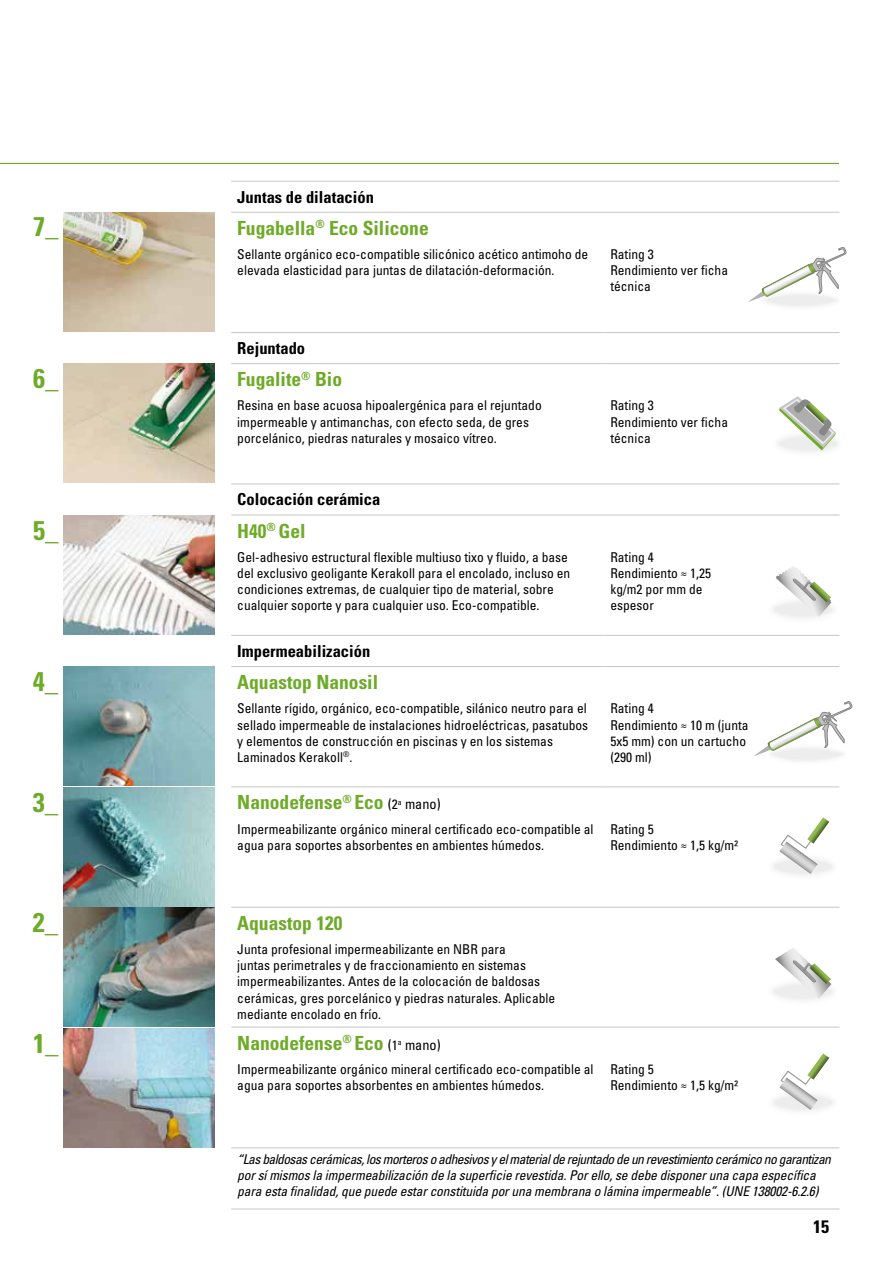
<style>
.page{position:relative;width:893px;height:1263px;background:#fff}
.page>*{position:absolute;margin:0;border:0;box-sizing:border-box;transform-origin:0 0}
.t1{font:700 condensed 27px "Univers LT Std";color:#6eab28}
.t2{font:700 condensed 19.5px "Univers LT Std";color:#6eab28}
.t3{font:700 condensed 18px "Univers LT Std";color:#000}
.t4{font:700 condensed 16.5px "Univers LT Std";color:#000}
.t5{font:condensed 13.5px/16.2px "Univers LT Std";color:#000}
.t6{font:italic condensed 13.5px/16.2px "Univers LT Std";letter-spacing:-.01em;color:#000}
.s1{font-weight:400;font-size:14.25px;color:#000}
.s2{font-weight:400;font-size:13.5px;color:#000}
</style>
<div class="page">
<hr style="left:0;top:163px;width:839px;height:1px;background:#6eab28">
<hr style="left:231px;top:181px;width:373px;height:1px;background:#c6c6c6">
<hr style="left:604px;top:181px;width:162px;height:1px;background:#c6c6c6">
<hr style="left:766px;top:181px;width:73px;height:1px;background:#c6c6c6">
<hr style="left:231px;top:212px;width:373px;height:1px;background:#c6c6c6">
<hr style="left:604px;top:212px;width:162px;height:1px;background:#c6c6c6">
<hr style="left:766px;top:212px;width:73px;height:1px;background:#c6c6c6">
<hr style="left:231px;top:332px;width:373px;height:1px;background:#c6c6c6">
<hr style="left:231px;top:363px;width:373px;height:1px;background:#c6c6c6">
<hr style="left:604px;top:332px;width:162px;height:1px;background:#c6c6c6">
<hr style="left:604px;top:363px;width:162px;height:1px;background:#c6c6c6">
<hr style="left:766px;top:332px;width:73px;height:1px;background:#c6c6c6">
<hr style="left:766px;top:363px;width:73px;height:1px;background:#c6c6c6">
<hr style="left:231px;top:483px;width:373px;height:1px;background:#c6c6c6">
<hr style="left:604px;top:483px;width:162px;height:1px;background:#c6c6c6">
<hr style="left:766px;top:483px;width:73px;height:1px;background:#c6c6c6">
<hr style="left:231px;top:514px;width:373px;height:1px;background:#c6c6c6">
<hr style="left:604px;top:514px;width:162px;height:1px;background:#c6c6c6">
<hr style="left:766px;top:514px;width:73px;height:1px;background:#c6c6c6">
<hr style="left:231px;top:635px;width:373px;height:1px;background:#c6c6c6">
<hr style="left:604px;top:635px;width:162px;height:1px;background:#c6c6c6">
<hr style="left:766px;top:635px;width:73px;height:1px;background:#c6c6c6">
<hr style="left:231px;top:666px;width:373px;height:1px;background:#c6c6c6">
<hr style="left:231px;top:786px;width:373px;height:1px;background:#c6c6c6">
<hr style="left:231px;top:907px;width:373px;height:1px;background:#c6c6c6">
<hr style="left:231px;top:1027px;width:373px;height:1px;background:#c6c6c6">
<hr style="left:604px;top:666px;width:162px;height:1px;background:#c6c6c6">
<hr style="left:604px;top:786px;width:162px;height:1px;background:#c6c6c6">
<hr style="left:604px;top:907px;width:162px;height:1px;background:#c6c6c6">
<hr style="left:604px;top:1027px;width:162px;height:1px;background:#c6c6c6">
<hr style="left:766px;top:666px;width:73px;height:1px;background:#c6c6c6">
<hr style="left:766px;top:786px;width:73px;height:1px;background:#c6c6c6">
<hr style="left:766px;top:907px;width:73px;height:1px;background:#c6c6c6">
<hr style="left:766px;top:1027px;width:73px;height:1px;background:#c6c6c6">
<hr style="left:231px;top:1208px;width:373px;height:1px;background:#c6c6c6">
<hr style="left:604px;top:1208px;width:162px;height:1px;background:#c6c6c6">
<hr style="left:766px;top:1208px;width:73px;height:1px;background:#c6c6c6">
<hr style="left:231px;top:1147px;width:373px;height:1px;background:#c6c6c6">
<hr style="left:604px;top:1147px;width:162px;height:1px;background:#c6c6c6">
<hr style="left:766px;top:1147px;width:73px;height:1px;background:#c6c6c6">
<div style="left:772px;top:428px;width:71px;height:30px;background:#fbfbfb;border-radius:50%"></div>
<svg style="left:779px;top:396px;width:57px;height:55px"></svg>
<img style="left:64px;top:212px;width:151px;height:119px">
<img style="left:64px;top:364px;width:151px;height:119px">
<img style="left:64px;top:516px;width:151px;height:119px">
<img style="left:64px;top:666px;width:151px;height:119px">
<img style="left:64px;top:906px;width:151px;height:120px">
<img style="left:64px;top:1028px;width:151px;height:119px">
<div style="left:767px;top:595px;width:72px;height:29px;background:#fbfbfb;border-radius:50%"></div>
<svg style="left:776px;top:566px;width:55px;height:51px"></svg>
<div style="left:767px;top:851px;width:72px;height:30px;background:#fbfbfb;border-radius:50%"></div>
<svg style="left:779px;top:817px;width:50px;height:57px"></svg>
<div style="left:767px;top:1087px;width:72px;height:30px;background:#fbfbfb;border-radius:50%"></div>
<svg style="left:779px;top:1053px;width:50px;height:57px"></svg>
<svg style="left:64px;top:787px;width:151px;height:119px;background:#7ba2a5"></svg>
<div style="left:767px;top:976px;width:72px;height:30px;background:#fbfbfb;border-radius:50%"></div>
<svg style="left:775px;top:948px;width:56px;height:51px"></svg>
<div style="left:760px;top:289px;width:81px;height:23px;background:#f8f8f8;border-radius:50%"></div>
<svg style="left:748px;top:247px;width:98px;height:55px"></svg>
<div style="left:766px;top:743px;width:81px;height:23px;background:#f8f8f8;border-radius:50%"></div>
<svg style="left:754px;top:701px;width:98px;height:55px"></svg>
<h1 class="t1" style="left:33px;top:210px;width:27px">7_</h1>
<h1 class="t1" style="left:33px;top:362px;width:27px">6_</h1>
<h1 class="t1" style="left:33px;top:514px;width:27px">5_</h1>
<h1 class="t1" style="left:33px;top:665px;width:27px">4_</h1>
<h1 class="t1" style="left:33px;top:786px;width:27px">3_</h1>
<h1 class="t1" style="left:33px;top:905px;width:27px">2_</h1>
<h1 class="t1" style="left:33px;top:1027px;width:27px">1_</h1>
<p class="t4" style="left:237px;top:187px;width:138px">Juntas de dilatación</p>
<h2 class="t2" style="left:237px;top:216px;width:193px">Fugabella<sup>®</sup> Eco Silicone</h2>
<p class="t5" style="left:237px;top:246px;width:352px">Sellante orgánico eco-compatible silicónico acético antimoho de elevada elasticidad para juntas de dilatación-deformación.</p>
<p class="t5" style="left:610px;top:246px;width:119px">Rating 3<br>Rendimiento ver ficha técnica</p>
<p class="t4" style="left:237px;top:338px;width:69px">Rejuntado</p>
<h2 class="t2" style="left:237px;top:367px;width:106px">Fugalite<sup>®</sup> Bio</h2>
<p class="t5" style="left:237px;top:397px;width:306px">Resina en base acuosa hipoalergénica para el rejuntado impermeable y antimanchas, con efecto seda, de gres porcelánico, piedras naturales y mosaico vítreo.</p>
<p class="t5" style="left:610px;top:397px;width:119px">Rating 3<br>Rendimiento ver ficha técnica</p>
<p class="t4" style="left:237px;top:489px;width:145px">Colocación cerámica</p>
<h2 class="t2" style="left:237px;top:519px;width:70px">H40<sup>®</sup> Gel</h2>
<p class="t5" style="left:237px;top:549px;width:334px">Gel-adhesivo estructural flexible multiuso tixo y fluido, a base del exclusivo geoligante Kerakoll para el encolado, incluso en condiciones extremas, de cualquier tipo de material, sobre cualquier soporte y para cualquier uso. Eco-compatible.</p>
<p class="t5" style="left:610px;top:549px;width:102px">Rating 4<br>Rendimiento ≈ 1,25 kg/m2 por mm de espesor</p>
<p class="t4" style="left:237px;top:641px;width:134px">Impermeabilización</p>
<h2 class="t2" style="left:237px;top:670px;width:142px">Aquastop Nanosil</h2>
<p class="t5" style="left:237px;top:700px;width:352px">Sellante rígido, orgánico, eco-compatible, silánico neutro para el sellado impermeable de instalaciones hidroeléctricas, pasatubos y elementos de construcción en piscinas y en los sistemas Laminados Kerakoll<sup>®</sup>.</p>
<p class="t5" style="left:610px;top:700px;width:140px">Rating 4<br>Rendimiento ≈ 10 m (junta<br>5x5 mm) con un cartucho (290 ml)</p>
<h2 class="t2" style="left:237px;top:790px;width:205px">Nanodefense<sup>®</sup> Eco <span class="s1">(</span><span class="s2">2</span><sup>a</sup> <span class="s1">mano)</span></h2>
<p class="t5" style="left:237px;top:821px;width:358px">Impermeabilizante orgánico mineral certificado eco-compatible al agua para soportes absorbentes en ambientes húmedos.</p>
<p class="t5" style="left:610px;top:821px;width:129px">Rating 5<br>Rendimiento ≈ 1,5 kg/m²</p>
<h2 class="t2" style="left:237px;top:911px;width:107px">Aquastop 120</h2>
<p class="t5" style="left:237px;top:941px;width:319px">Junta profesional impermeabilizante en NBR para<br>juntas perimetrales y de fraccionamiento en sistemas impermeabilizantes. Antes de la colocación de baldosas cerámicas, gres porcelánico y piedras naturales. Aplicable mediante encolado en frío.</p>
<h2 class="t2" style="left:237px;top:1031px;width:205px">Nanodefense<sup>®</sup> Eco <span class="s1">(</span><span class="s2">1</span><sup>a</sup> <span class="s1">mano)</span></h2>
<p class="t5" style="left:237px;top:1061px;width:358px">Impermeabilizante orgánico mineral certificado eco-compatible al agua para soportes absorbentes en ambientes húmedos.</p>
<p class="t5" style="left:610px;top:1061px;width:129px">Rating 5<br>Rendimiento ≈ 1,5 kg/m²</p>
<p class="t6" style="left:237px;top:1151px;width:595px">“Las baldosas cerámicas, los morteros o adhesivos y el material de rejuntado de un revestimiento cerámico no garantizan por sí mismos la impermeabilización de la superficie revestida. Por ello, se debe disponer una capa específica para esta finalidad, que puede estar constituida por una membrana o lámina impermeable”. (UNE 138002-6.2.6)</p>
<h3 class="t3" style="left:813px;top:1216px;width:17px">15</h3>
</div>
